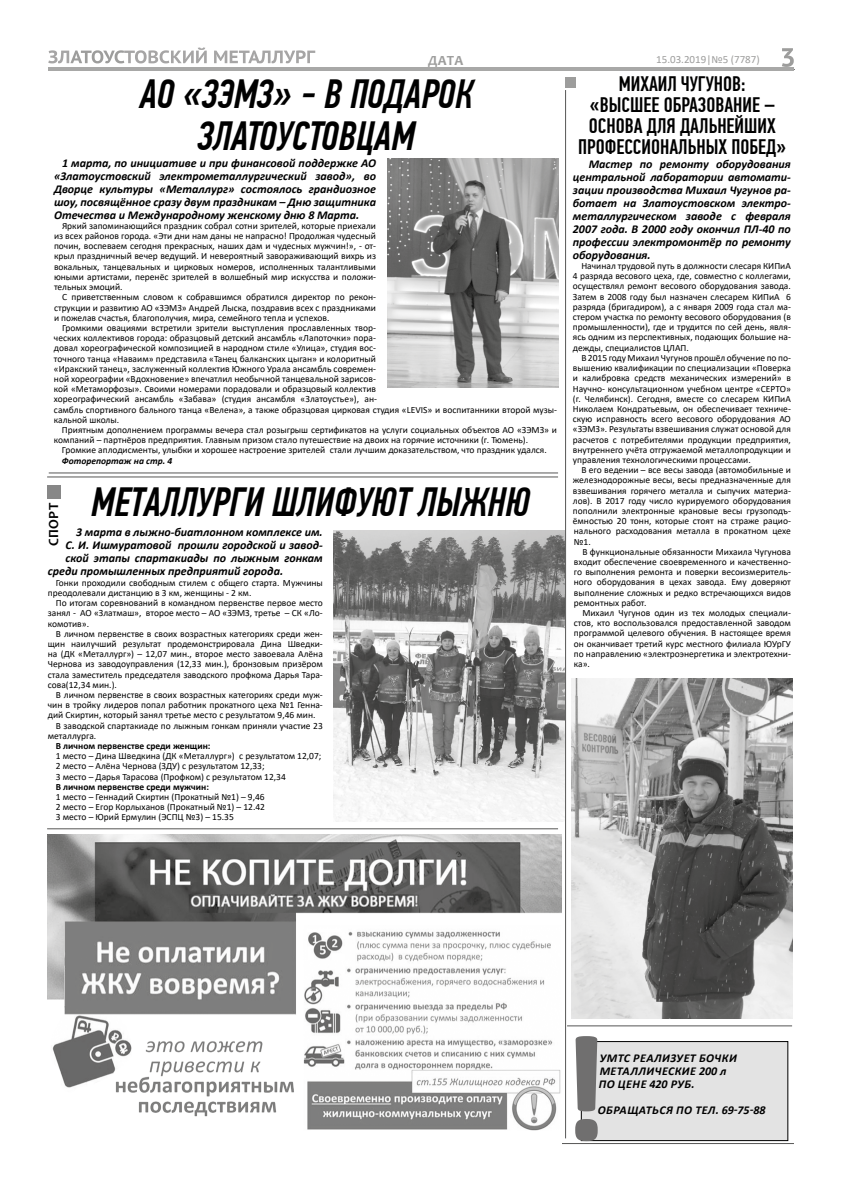
<style>
.page{position:relative;width:842px;height:1191px;background:#fff}
.page>*{position:absolute;margin:0;border:0;box-sizing:border-box;transform-origin:0 0}
.t1{font:italic 500 40.8px/41.7px "PF Din Text Comp Pro";color:#000;text-align:center}
.t2{font:500 21px/21px "PF Din Text Comp Pro";color:#000;text-align:center}
.t3{font:700 14px "Candara";letter-spacing:.04em;color:#000}
.t4{font:700 14px "Candara";color:#9d9d9c}
.t5{font:italic 700 12px/13px "Calibri";color:#000;text-align:justify}
.t6{font:italic 700 12px/13px "Calibri";letter-spacing:.04em;color:#000}
.t7{font:11px "Calibri";color:#9d9d9c}
.t8{font:9.5px/10.2px "Calibri";color:#000;text-align:justify}
.t9{font:700 9.5px "Calibri";color:#000}
.t10{font:italic 700 9.5px "Calibri";color:#000}
</style>
<div class="page">
<div style="left:581px;top:1041px;width:207px;height:99px;background:#e3e3e3"></div>
<div style="left:581px;top:1041px;width:207px;height:100px;border:1px solid #000"></div>
<img style="left:333px;top:530px;width:231px;height:292px">
<svg style="left:782px;top:48px;width:12px;height:19px"></svg>
<svg style="left:48px;top:47px;width:267px;height:16px"></svg>
<hr style="left:523px;top:69px;width:272px;height:1px;background:#575756">
<hr style="left:47px;top:1143px;width:747px;height:1px;background:#575756">
<hr style="left:48px;top:67px;width:746px;height:3px;background:#a8a8a7">
<div style="left:48px;top:485px;width:13px;height:14px;background:#878787"></div>
<hr style="left:49px;top:472px;width:509px;height:1px;background:#575756">
<hr style="left:47px;top:476px;width:511px;height:1px;background:#575756">
<hr style="left:567px;top:1025px;width:225px;height:1px;background:#575756">
<hr style="left:47px;top:828px;width:511px;height:1px;background:#575756">
<hr style="left:565px;top:90px;width:1px;height:1048px;background:#575756">
<div style="left:565px;top:77px;width:11px;height:11px;background:#9d9d9c"></div>
<img style="left:387px;top:158px;width:171px;height:229px">
<img style="left:571px;top:678px;width:221px;height:340px">
<img style="left:47px;top:834px;width:515px;height:310px">
<svg style="left:575px;top:1036px;width:23px;height:105px"></svg>
<h3 class="t4" style="left:428px;top:51px;width:37px">ДАТА</h3>
<p class="t7" style="left:656px;top:52px;width:105px">15.03.2019|№5 (7787)</p>
<h1 class="t1" style="left:140px;top:74px;width:334px">АО «ЗЭМЗ» - В ПОДАРОК<br>ЗЛАТОУСТОВЦАМ</h1>
<p class="t5" style="left:54px;top:156px;width:324px;text-indent:8px">1 марта, по инициативе и при финансовой поддержке АО «Златоустовский электрометаллургический завод», во Дворце культуры «Металлург» состоялось грандиозное шоу, посвящённое сразу двум праздникам – Дню защитника Отечества и Международному женскому дню 8 Марта.</p>
<p class="t8" style="left:54px;top:220px;width:324px;text-indent:8px">Яркий запоминающийся праздник собрал сотни зрителей, которые приехали из всех районов города. «Эти дни нам даны не напрасно! Продолжая чудесный почин, воспеваем сегодня прекрасных, наших дам и чудесных мужчин!», - от&shy;крыл праздничный вечер ведущий. И невероятный завораживающий вихрь из вокальных, танцевальных и цирковых номеров, исполненных талантливыми юными артистами, перенёс зрителей в волшебный мир искусства и положи&shy;тельных эмоций.</p>
<p class="t8" style="left:54px;top:292px;width:324px;text-indent:8px">С приветственным словом к собравшимся обратился директор по рекон&shy;струкции и развитию АО «ЗЭМЗ» Андрей Лыска, поздравив всех с праздниками и пожелав счастья, благополучия, мира, семейного тепла и успехов.</p>
<p class="t8" style="left:54px;top:322px;width:504px;text-align:left;text-indent:8px">Громкими овациями встретили зрители выступления прославленных твор-<br>ческих коллективов города: образцовый детский ансамбль «Лапоточки» пора-<br>довал хореографической композицией в народном стиле «Улица», студия вос-<br>точного танца «Наваим» представила «Танец балканских цыган» и колоритный<br>«Иракский танец», заслуженный коллектив Южного Урала ансамбль современ-<br>ной хореографии «Вдохновение» впечатлил необычной танцевальной зарисов-<br>кой «Метаморфозы». Своими номерами порадовали и образцовый коллектив<br>хореографический ансамбль «Забава» (студия ансамбля «Златоустье»), ан-<br>самбль спортивного бального танца «Велена», а также образцовая цирковая студия «LEVIS» и воспитанники второй музы&shy;кальной школы.</p>
<p class="t8" style="left:54px;top:424px;width:505px;text-indent:8px">Приятным дополнением программы вечера стал розыгрыш сертификатов на услуги социальных объектов АО «ЗЭМЗ» и компаний – партнёров предприятия. Главным призом стало путешествие на двоих на горячие источники (г. Тюмень).</p>
<p class="t8" style="left:62px;top:445px;width:486px">Громкие аплодисменты, улыбки и хорошее настроение зрителей стали лучшим доказательством, что праздник удался.</p>
<p class="t10" style="left:62px;top:454px;width:112px">Фоторепортаж на стр. 4</p>
<h1 class="t1" style="left:91px;top:481px;width:440px">МЕТАЛЛУРГИ ШЛИФУЮТ ЛЫЖНЮ</h1>
<h3 class="t3" style="left:45px;top:546px;width:45px;rotate:-90deg">СПОРТ</h3>
<p class="t5" style="left:76px;top:525px;width:248px">3 марта в лыжно-биатлонном комплексе им.</p>
<p class="t5" style="left:66px;top:538px;width:259px">С. И. Ишмуратовой прошли городской и завод-</p>
<p class="t5" style="left:66px;top:551px;width:259px">ской этапы спартакиады по лыжным гонкам</p>
<p class="t5" style="left:48px;top:564px;width:237px">среди промышленных предприятий города.</p>
<p class="t8" style="left:48px;top:577px;width:277px;text-indent:8px">Гонки проходили свободным стилем с общего старта. Мужчины преодолевали дистанцию в 3 км, женщины - 2 км.</p>
<p class="t8" style="left:48px;top:597px;width:276px;text-indent:8px">По итогам соревнований в командном первенстве первое место занял - АО «Златмаш», второе место – АО «ЗЭМЗ, третье – СК «Ло&shy;комотив».</p>
<p class="t8" style="left:48px;top:628px;width:277px;text-indent:8px">В личном первенстве в своих возрастных категориях среди жен&shy;щин наилучший результат продемонстрировала Дина Шведки&shy;на (ДК «Металлург») – 12,07 мин., второе место завоевала Алёна Чернова из заводоуправления (12,33 мин.), бронзовым призёром стала заместитель председателя заводского профкома Дарья Тара&shy;сова(12,34 мин.).</p>
<p class="t8" style="left:56px;top:689px;width:269px">В личном первенстве в своих возрастных категориях среди муж-</p>
<p class="t8" style="left:48px;top:699px;width:276px">чин в тройку лидеров попал работник прокатного цеха №1 Генна-</p>
<p class="t8" style="left:48px;top:710px;width:269px">дий Скиртин, который занял третье место с результатом 9,46 мин.</p>
<p class="t8" style="left:56px;top:720px;width:269px">В заводской спартакиаде по лыжным гонкам приняли участие 23</p>
<p class="t8" style="left:48px;top:730px;width:50px">металлурга.</p>
<p class="t9" style="left:56px;top:739px;width:156px">В личном первенстве среди женщин:</p>
<p class="t8" style="left:56px;top:750px;width:267px;text-align:left">1 место – Дина Шведкина (ДК «Металлург») с результатом 12,07;<br>2 место – Алёна Чернова (ЗДУ) с результатом 12,33;<br>3 место – Дарья Тарасова (Профком) с результатом 12,34</p>
<p class="t9" style="left:56px;top:780px;width:155px">В личном первенстве среди мужчин:</p>
<p class="t8" style="left:56px;top:791px;width:211px">1 место – Геннадий Скиртин (Прокатный №1) – 9,46<br>2 место – Егор Корлыханов (Прокатный №1) – 12.42<br>3 место – Юрий Ермулин (ЭСПЦ №3) – 15.35</p>
<h2 class="t2" style="left:578px;top:73px;width:210px">МИХАИЛ ЧУГУНОВ:<br>«ВЫСШЕЕ ОБРАЗОВАНИЕ –<br>ОСНОВА ДЛЯ ДАЛЬНЕЙШИХ<br>ПРОФЕССИОНАЛЬНЫХ ПОБЕД»</h2>
<p class="t5" style="left:573px;top:157px;width:220px;text-indent:16px">Мастер по ремонту оборудования центральной лаборатории автомати&shy;зации производства Михаил Чугунов ра&shy;ботает на Златоустовском электро&shy;металлургическом заводе с февраля 2007 года. В 2000 году окончил ПЛ-40 по профессии электромонтёр по ремонту оборудования.</p>
<p class="t8" style="left:573px;top:260px;width:220px;text-indent:9px">Начинал трудовой путь в должности слесаря КИПиА 4 разряда весового цеха, где, совместно с коллегами, осуществлял ремонт весового оборудования завода.<br>Затем в 2008 году был назначен слесарем КИПиА 6 разряда (бригадиром), а с января 2009 года стал ма&shy;стером участка по ремонту весового оборудования (в промышленности), где и трудится по сей день, явля&shy;ясь одним из перспективных, подающих большие на&shy;дежды, специалистов ЦЛАП.</p>
<p class="t8" style="left:573px;top:352px;width:220px;text-indent:9px">В 2015 году Михаил Чугунов прошёл обучение по по&shy;вышению квалификации по специализации «Поверка и калибровка средств механических измерений» в Научно- консультационном учебном центре «СЕРТО» (г. Челябинск). Сегодня, вместе со слесарем КИПиА Николаем Кондратьевым, он обеспечивает техниче&shy;скую исправность всего весового оборудования АО «ЗЭМЗ». Результаты взвешивания служат основой для расчетов с потребителями продукции предприятия, внутреннего учёта отгружаемой металлопродукции и управления технологическими процессами.</p>
<p class="t8" style="left:573px;top:465px;width:220px;text-indent:9px">В его ведении – все весы завода (автомобильные и железнодорожные весы, весы предназначенные для взвешивания горячего металла и сыпучих материа&shy;лов). В 2017 году число курируемого оборудования пополнили электронные крановые весы грузоподъ&shy;ёмностью 20 тонн, которые стоят на страже рацио&shy;нального расходования металла в прокатном цехе №1.</p>
<p class="t8" style="left:574px;top:546px;width:219px;text-indent:9px">В функциональные обязанности Михаила Чугунова входит обеспечение своевременного и качественно&shy;го выполнения ремонта и поверки весоизмеритель&shy;ного оборудования в цехах завода. Ему доверяют выполнение сложных и редко встречающихся видов ремонтных работ.</p>
<p class="t8" style="left:574px;top:607px;width:218px;text-indent:9px">Михаил Чугунов один из тех молодых специали&shy;стов, кто воспользовался предоставленной заводом программой целевого обучения. В настоящее время он оканчивает третий курс местного филиала ЮУрГУ по направлению «электроэнергетика и электротехни&shy;ка».</p>
<p class="t6" style="left:599px;top:1051px;width:140px">УМТС РЕАЛИЗУЕТ БОЧКИ<br>МЕТАЛЛИЧЕСКИЕ 200 л<br>ПО ЦЕНЕ 420 РУБ.</p>
<p class="t6" style="left:598px;top:1103px;width:169px">ОБРАЩАТЬСЯ ПО ТЕЛ. 69-75-88</p>
</div>
